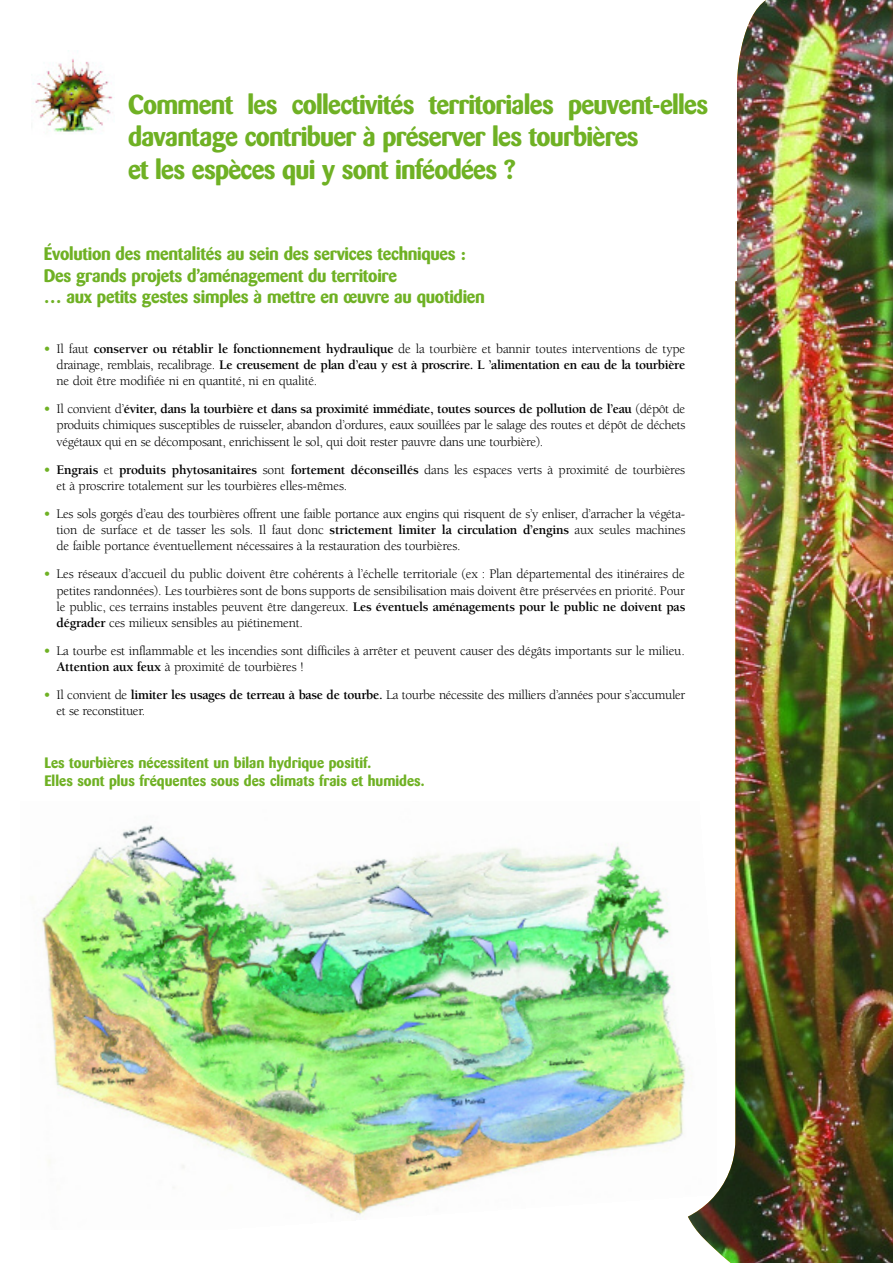
<style>
.page{position:relative;width:893px;height:1263px;background:#fff}
.page>*{position:absolute;margin:0;border:0;box-sizing:border-box;transform-origin:0 0}
.t1{font:700 27px/32.4px "Barmeno";letter-spacing:-.025em;color:#6fb124}
.t2{font:700 18px/21.6px "Barmeno";letter-spacing:-.015em;color:#6fb124}
.t3{font:700 15px/18px "Barmeno";color:#6fb124}
.t4{font:13.5px/16.2px "Berkeley";letter-spacing:-.015em;color:#000;text-align:justify}
.s1{font-weight:700;color:#6fb124}
.s2{font-weight:700}
</style>
<div class="page">
<img style="left:41px;top:825px;width:645px;height:392px">
<img style="left:33px;top:51px;width:80px;height:82px">
<img style="left:688px;top:0;width:205px;height:1263px">
<h1 class="t1" style="left:128px;top:89px;width:582px">Comment les collectivités territoriales peuvent-elles davantage contribuer à préserver les tourbières<br>et les espèces qui y sont inféodées ?</h1>
<h2 class="t2" style="left:44px;top:244px;width:443px">Évolution des mentalités au sein des services techniques :<br>Des grands projets d’aménagement du territoire<br>… aux petits gestes simples à mettre en œuvre au quotidien</h2>
<p class="t4" style="left:57px;top:342px;width:630px;text-indent:-13px"><span class="s1">•</span> Il faut <span class="s2">conserver ou rétablir le fonctionnement hydraulique</span> de la tourbière et bannir toutes interventions de type drainage, remblais, recalibrage. <span class="s2">Le creusement de plan d’eau y est à proscrire. L ’alimentation en eau de la tourbière </span>ne doit être modifiée ni en quantité, ni en qualité.</p>
<p class="t4" style="left:57px;top:402px;width:630px;text-indent:-13px"><span class="s1">•</span> Il convient d’<span class="s2">éviter, dans la tourbière et dans sa proximité immédiate, toutes sources de pollution de l’eau</span> (dépôt de produits chimiques susceptibles de ruisseler, abandon d’ordures, eaux souillées par le salage des routes et dépôt de déchets végétaux qui en se décomposant, enrichissent le sol, qui doit rester pauvre dans une tourbière).</p>
<p class="t4" style="left:57px;top:462px;width:630px;text-indent:-13px"><span class="s1">•</span> <span class="s2">Engrais</span> et <span class="s2">produits phytosanitaires</span> sont <span class="s2">fortement déconseillés</span> dans les espaces verts à proximité de tourbières et à proscrire totalement sur les tourbières elles-mêmes.</p>
<p class="t4" style="left:57px;top:507px;width:630px;text-indent:-13px"><span class="s1">•</span> Les sols gorgés d’eau des tourbières offrent une faible portance aux engins qui risquent de s’y enliser, d’arracher la végéta&shy;tion de surface et de tasser les sols. Il faut donc <span class="s2">strictement limiter la circulation d’engins</span> aux seules machines de faible portance éventuellement nécessaires à la restauration des tourbières.</p>
<p class="t4" style="left:57px;top:567px;width:630px;text-indent:-13px"><span class="s1">•</span> Les réseaux d’accueil du public doivent être cohérents à l’échelle territoriale (ex : Plan départemental des itinéraires de petites randonnées). Les tourbières sont de bons supports de sensibilisation mais doivent être préservées en priorité. Pour le public, ces terrains instables peuvent être dangereux. <span class="s2">Les éventuels aménagements pour le public ne doivent pas dégrader</span> ces milieux sensibles au piétinement.</p>
<p class="t4" style="left:57px;top:644px;width:630px;text-indent:-13px"><span class="s1">•</span> La tourbe est inflammable et les incendies sont difficiles à arrêter et peuvent causer des dégâts importants sur le milieu.<br><span class="s2">Attention aux feux</span> à proximité de tourbières !</p>
<p class="t4" style="left:57px;top:688px;width:630px;text-indent:-13px"><span class="s1">•</span> Il convient de <span class="s2">limiter les usages de terreau à base de tourbe.</span> La tourbe nécessite des milliers d’années pour s’accumuler et se reconstituer.</p>
<p class="t3" style="left:44px;top:754px;width:382px">Les tourbières nécessitent un bilan hydrique positif.<br>Elles sont plus fréquentes sous des climats frais et humides.</p>
</div>
